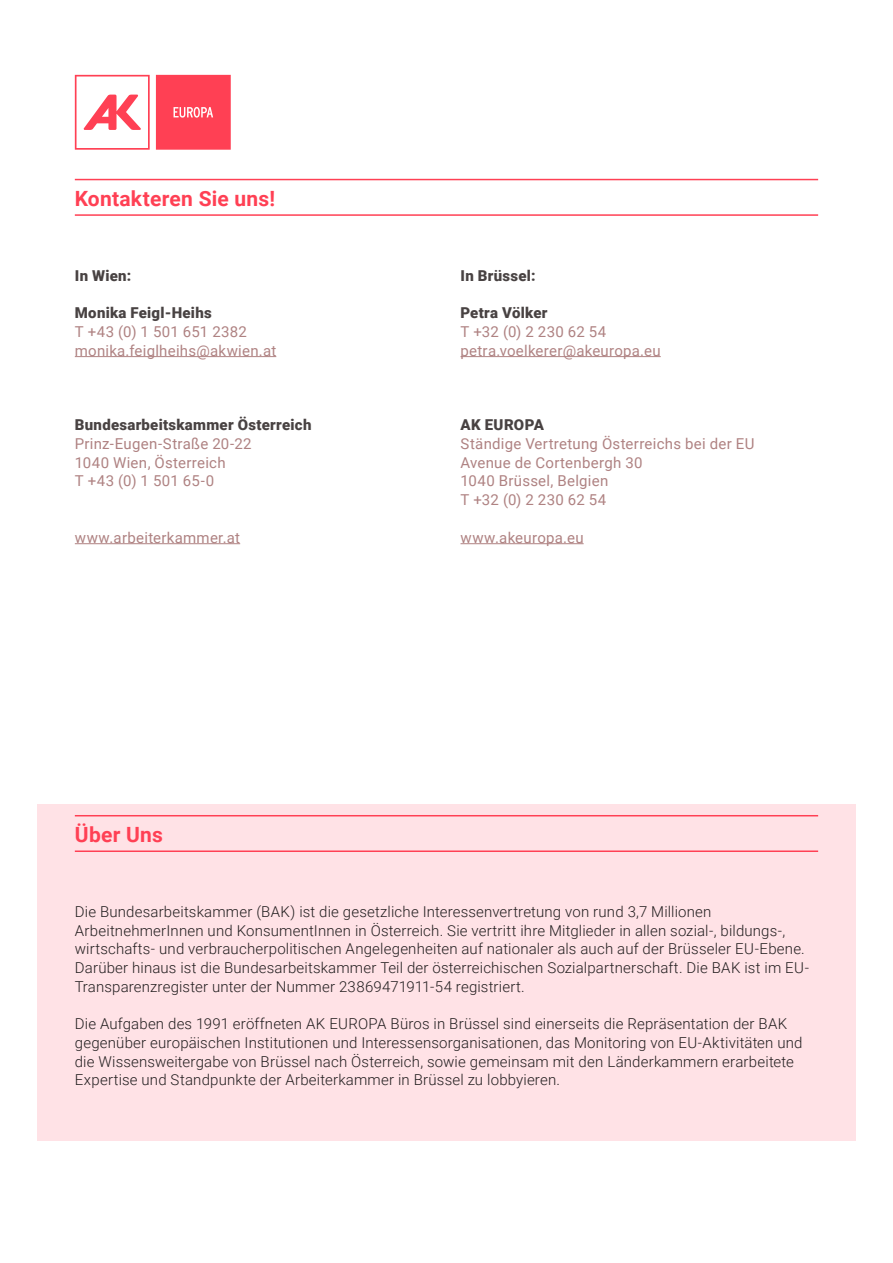
<style>
.page{position:relative;width:893px;height:1263px;background:#fff}
.page>*{position:absolute;margin:0;border:0;box-sizing:border-box;transform-origin:0 0}
.t1{font:700 21px "Roboto";letter-spacing:.01em;color:#ff4054}
.t2{font:300 15px/18.8px "Roboto";letter-spacing:.01em;color:#231f20}
.t3{font:15px "Roboto";letter-spacing:.02em;color:#af8282}
.t4{font:900 15px "Roboto";letter-spacing:.02em;color:#484242}
.t5{font:15px "Roboto";letter-spacing:.015em;color:#b08383}
</style>
<div class="page">
<div style="left:37px;top:804px;width:818px;height:337px;background:#ffe2e6"></div>
<hr style="left:75px;top:356px;width:201px;height:1px;background:#b08383">
<hr style="left:75px;top:543px;width:165px;height:1px;background:#af8282">
<hr style="left:460px;top:356px;width:201px;height:1px;background:#b08383">
<hr style="left:460px;top:543px;width:124px;height:1px;background:#af8282">
<hr style="left:75px;top:179px;width:743px;height:1px;background:#ff4054">
<hr style="left:75px;top:214px;width:743px;height:2px;background:#ff4054">
<hr style="left:75px;top:815px;width:743px;height:1px;background:#ff4054">
<hr style="left:75px;top:850px;width:743px;height:2px;background:#ff4054">
<svg style="left:75px;top:75px;width:75px;height:75px"></svg>
<svg style="left:156px;top:75px;width:75px;height:75px;background:#ff475a"></svg>
<p class="t1" style="left:75px;top:184px;width:202px">Kontakteren Sie uns!</p>
<p class="t4" style="left:75px;top:265px;width:58px">In Wien:</p>
<p class="t4" style="left:75px;top:302px;width:138px">Monika Feigl-Heihs</p>
<p class="t3" style="left:75px;top:321px;width:174px">T +43 (0) 1 501 651 2382</p>
<p class="t5" style="left:75px;top:340px;width:203px">monika.feiglheihs@akwien.at</p>
<p class="t4" style="left:75px;top:414px;width:238px">Bundesarbeitskammer Österreich</p>
<p class="t3" style="left:75px;top:433px;width:178px">Prinz-Eugen-Straße 20-22</p>
<p class="t3" style="left:75px;top:452px;width:152px">1040 Wien, Österreich</p>
<p class="t3" style="left:75px;top:471px;width:141px">T +43 (0) 1 501 65-0</p>
<p class="t3" style="left:75px;top:527px;width:167px">www.arbeiterkammer.at</p>
<p class="t1" style="left:75px;top:820px;width:90px">Über Uns</p>
<p class="t4" style="left:460px;top:265px;width:76px">In Brüssel:</p>
<p class="t4" style="left:460px;top:302px;width:89px">Petra Völker</p>
<p class="t3" style="left:460px;top:321px;width:147px">T +32 (0) 2 230 62 54</p>
<p class="t5" style="left:460px;top:340px;width:202px">petra.voelkerer@akeuropa.eu</p>
<p class="t4" style="left:460px;top:414px;width:85px">AK EUROPA</p>
<p class="t3" style="left:460px;top:433px;width:295px">Ständige Vertretung Österreichs bei der EU</p>
<p class="t3" style="left:460px;top:452px;width:184px">Avenue de Cortenbergh 30</p>
<p class="t3" style="left:460px;top:471px;width:149px">1040 Brüssel, Belgien</p>
<p class="t3" style="left:460px;top:489px;width:147px">T +32 (0) 2 230 62 54</p>
<p class="t3" style="left:460px;top:527px;width:125px">www.akeuropa.eu</p>
<p class="t2" style="left:75px;top:901px;width:736px">Die Bundesarbeitskammer (BAK) ist die gesetzliche Interessenvertretung von rund 3,7 Millionen ArbeitnehmerInnen und KonsumentInnen in Österreich. Sie vertritt ihre Mitglieder in allen sozial-, bildungs-, wirtschafts- und verbraucherpolitischen Angelegenheiten auf nationaler als auch auf der Brüsseler EU-Ebene.<br>Darüber hinaus ist die Bundesarbeitskammer Teil der österreichischen Sozialpartnerschaft. Die BAK ist im EU-Transparenzregister unter der Nummer 23869471911-54 registriert.</p>
<p class="t2" style="left:75px;top:1014px;width:729px">Die Aufgaben des 1991 eröffneten AK EUROPA Büros in Brüssel sind einerseits die Repräsentation der BAK gegenüber europäischen Institutionen und Interessensorganisationen, das Monitoring von EU-Aktivitäten und die Wissensweitergabe von Brüssel nach Österreich, sowie gemeinsam mit den Länderkammern erarbeitete Expertise und Standpunkte der Arbeiterkammer in Brüssel zu lobbyieren.</p>
</div>
